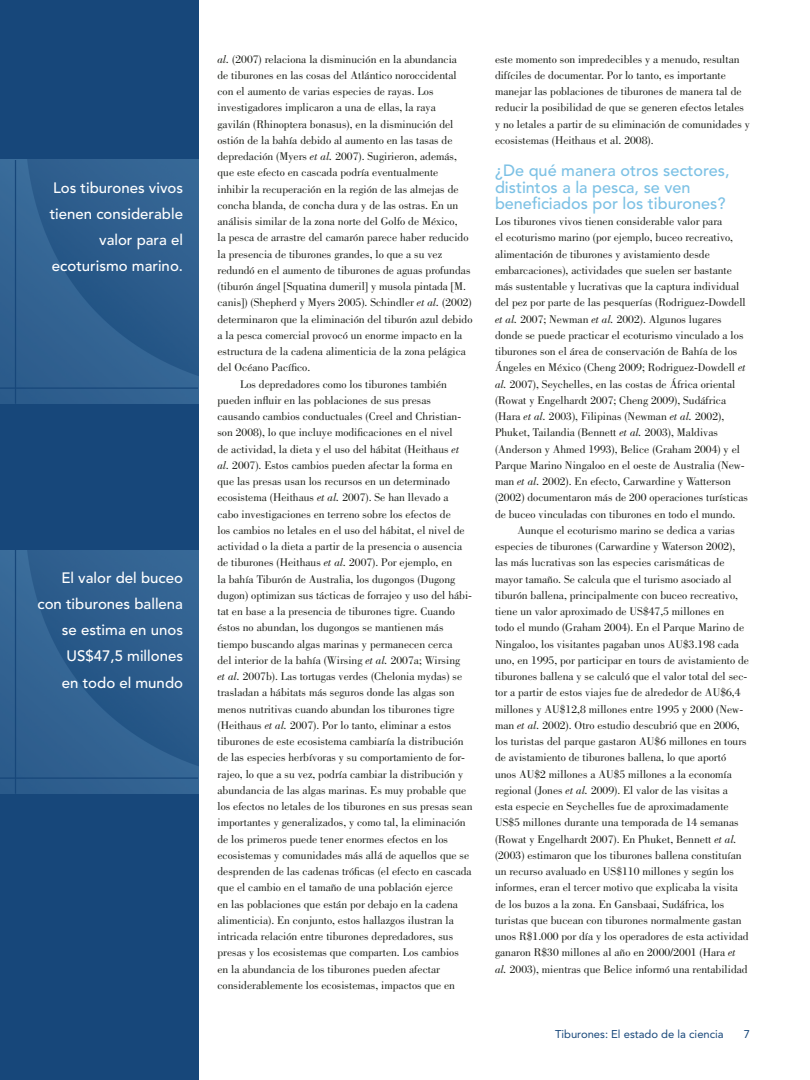
<style>
.page{position:relative;width:810px;height:1080px;background:#fff}
.page>*{position:absolute;margin:0;border:0;box-sizing:border-box;transform-origin:0 0}
.Subhead{font:500 16.25px/16.2px "Avenir LT Std";color:#7cc1e5}
.Call_outs{font:500 15px/26.2px "Avenir LT Std";color:#fff;text-align:right}
.Base{font:11.5px/16.2px "Bodoni";color:#1d201a}
.Flush{font:11.5px/16.2px "Bodoni";color:#1d201a}
.t1{font:11.25px "Avenir LT Std";color:#17477a}
.s1{font-style:italic}
</style>
<div class="page">
<div style="left:0;top:0;width:198px;height:1080px;background:#17477a"></div>
<img style="left:0;top:550px;width:198px;height:244px">
<hr style="left:15px;top:550px;width:1px;height:244px;background:#17477a">
<hr style="left:0;top:778px;width:198px;height:1px;background:#17477a">
<img style="left:0;top:160px;width:198px;height:244px">
<hr style="left:15px;top:160px;width:1px;height:244px;background:#17477a">
<hr style="left:0;top:388px;width:198px;height:1px;background:#17477a">
<p class="Call_outs" style="left:50px;top:175px;width:135px">Los tiburones vivos tienen considerable valor para el ecoturismo marino.</p>
<p class="Call_outs" style="left:37px;top:565px;width:147px">El valor del buceo con tiburones ballena se estima en unos<br>US$47,5 millones<br>en todo el mundo</p>
<p class="Base" style="left:218px;top:51px;width:257px"><span class="s1">al.</span> (2007) relaciona la disminución en la abundancia<br>de tiburones en las cosas del Atlántico noroccidental con el aumento de varias especies de rayas. Los investigadores implicaron a una de ellas, la raya<br>gavilán (Rhinoptera bonasus), en la disminución del ostión de la bahía debido al aumento en las tasas de depredación (Myers <span class="s1">et al.</span> 2007). Sugirieron, además, que este efecto en cascada podría eventualmente<br>inhibir la recuperación en la región de las almejas de concha blanda, de concha dura y de las ostras. En un análisis similar de la zona norte del Golfo de México,<br>la pesca de arrastre del camarón parece haber reducido la presencia de tiburones grandes, lo que a su vez redundó en el aumento de tiburones de aguas profundas (tiburón ángel [Squatina dumeril] y musola pintada [M. canis]) (Shepherd y Myers 2005). Schindler <span class="s1">et al.</span> (2002) determinaron que la eliminación del tiburón azul debido a la pesca comercial provocó un enorme impacto en la estructura de la cadena alimenticia de la zona pelágica del Océano Pacífico.</p>
<p class="Base" style="left:218px;top:376px;width:256px;text-indent:22px">Los depredadores como los tiburones también pueden influir en las poblaciones de sus presas causando cambios conductuales (Creel and Christian&shy;son 2008), lo que incluye modificaciones en el nivel<br>de actividad, la dieta y el uso del hábitat (Heithaus <span class="s1">et al.</span> 2007). Estos cambios pueden afectar la forma en<br>que las presas usan los recursos en un determinado ecosistema (Heithaus <span class="s1">et al.</span> 2007). Se han llevado a cabo investigaciones en terreno sobre los efectos de<br>los cambios no letales en el uso del hábitat, el nivel de actividad o la dieta a partir de la presencia o ausencia de tiburones (Heithaus <span class="s1">et al.</span> 2007). Por ejemplo, en<br>la bahía Tiburón de Australia, los dugongos (Dugong dugon) optimizan sus tácticas de forrajeo y uso del hábi&shy;tat en base a la presencia de tiburones tigre. Cuando éstos no abundan, los dugongos se mantienen más tiempo buscando algas marinas y permanecen cerca<br>del interior de la bahía (Wirsing <span class="s1">et al.</span> 2007a; Wirsing<br><span class="s1">et al.</span> 2007b). Las tortugas verdes (Chelonia mydas) se trasladan a hábitats más seguros donde las algas son menos nutritivas cuando abundan los tiburones tigre (Heithaus <span class="s1">et al.</span> 2007). Por lo tanto, eliminar a estos tiburones de este ecosistema cambiaría la distribución de las especies herbívoras y su comportamiento de for&shy;rajeo, lo que a su vez, podría cambiar la distribución y abundancia de las algas marinas. Es muy probable que los efectos no letales de los tiburones en sus presas sean importantes y generalizados, y como tal, la eliminación de los primeros puede tener enormes efectos en los ecosistemas y comunidades más allá de aquellos que se desprenden de las cadenas tróficas (el efecto en cascada que el cambio en el tamaño de una población ejerce<br>en las poblaciones que están por debajo en la cadena alimenticia). En conjunto, estos hallazgos ilustran la intricada relación entre tiburones depredadores, sus presas y los ecosistemas que comparten. Los cambios en la abundancia de los tiburones pueden afectar considerablemente los ecosistemas, impactos que en</p>
<p class="Base" style="left:495px;top:51px;width:256px">este momento son impredecibles y a menudo, resultan difíciles de documentar. Por lo tanto, es importante manejar las poblaciones de tiburones de manera tal de reducir la posibilidad de que se generen efectos letales y no letales a partir de su eliminación de comunidades y ecosistemas (Heithaus et al. 2008).</p>
<p class="Subhead" style="left:495px;top:163px;width:236px">¿De qué manera otros sectores, distintos a la pesca, se ven beneficiados por los tiburones?</p>
<p class="Flush" style="left:495px;top:213px;width:255px">Los tiburones vivos tienen considerable valor para<br>el ecoturismo marino (por ejemplo, buceo recreativo, alimentación de tiburones y avistamiento desde embarcaciones), actividades que suelen ser bastante más sustentable y lucrativas que la captura individual del pez por parte de las pesquerías (Rodriguez-Dowdell <span class="s1">et al.</span> 2007; Newman <span class="s1">et al.</span> 2002). Algunos lugares donde se puede practicar el ecoturismo vinculado a los tiburones son el área de conservación de Bahía de los Ángeles en México (Cheng 2009; Rodriguez-Dowdell <span class="s1">et al.</span> 2007), Seychelles, en las costas de África oriental (Rowat y Engelhardt 2007; Cheng 2009), Sudáfrica (Hara <span class="s1">et al.</span> 2003), Filipinas (Newman <span class="s1">et al.</span> 2002), Phuket, Tailandia (Bennett <span class="s1">et al.</span> 2003), Maldivas (Anderson y Ahmed 1993), Belice (Graham 2004) y el Parque Marino Ningaloo en el oeste de Australia (New&shy;man <span class="s1">et al.</span> 2002). En efecto, Carwardine y Watterson (2002) documentaron más de 200 operaciones turísticas de buceo vinculadas con tiburones en todo el mundo.</p>
<p class="Base" style="left:495px;top:522px;width:255px;text-indent:22px">Aunque el ecoturismo marino se dedica a varias especies de tiburones (Carwardine y Waterson 2002), las más lucrativas son las especies carismáticas de mayor tamaño. Se calcula que el turismo asociado al tiburón ballena, principalmente con buceo recreativo, tiene un valor aproximado de US$47,5 millones en<br>todo el mundo (Graham 2004). En el Parque Marino de Ningaloo, los visitantes pagaban unos AU$3.198 cada uno, en 1995, por participar en tours de avistamiento de tiburones ballena y se calculó que el valor total del sec&shy;tor a partir de estos viajes fue de alrededor de AU$6,4 millones y AU$12,8 millones entre 1995 y 2000 (New&shy;man <span class="s1">et al.</span> 2002). Otro estudio descubrió que en 2006, los turistas del parque gastaron AU$6 millones en tours de avistamiento de tiburones ballena, lo que aportó unos AU$2 millones a AU$5 millones a la economía regional (Jones <span class="s1">et al.</span> 2009). El valor de las visitas a esta especie en Seychelles fue de aproximadamente US$5 millones durante una temporada de 14 semanas (Rowat y Engelhardt 2007). En Phuket, Bennett <span class="s1">et al. </span>(2003) estimaron que los tiburones ballena constituían un recurso avaluado en US$110 millones y según los informes, eran el tercer motivo que explicaba la visita de los buzos a la zona. En Gansbaai, Sudáfrica, los turistas que bucean con tiburones normalmente gastan unos R$1.000 por día y los operadores de esta actividad ganaron R$30 millones al año en 2000/2001 (Hara <span class="s1">et al.</span> 2003), mientras que Belice informó una rentabilidad</p>
<p class="t1" style="left:555px;top:1027px;width:170px">Tiburones: El estado de la ciencia</p>
<p class="t1" style="left:744px;top:1027px;width:8px">7</p>
</div>
